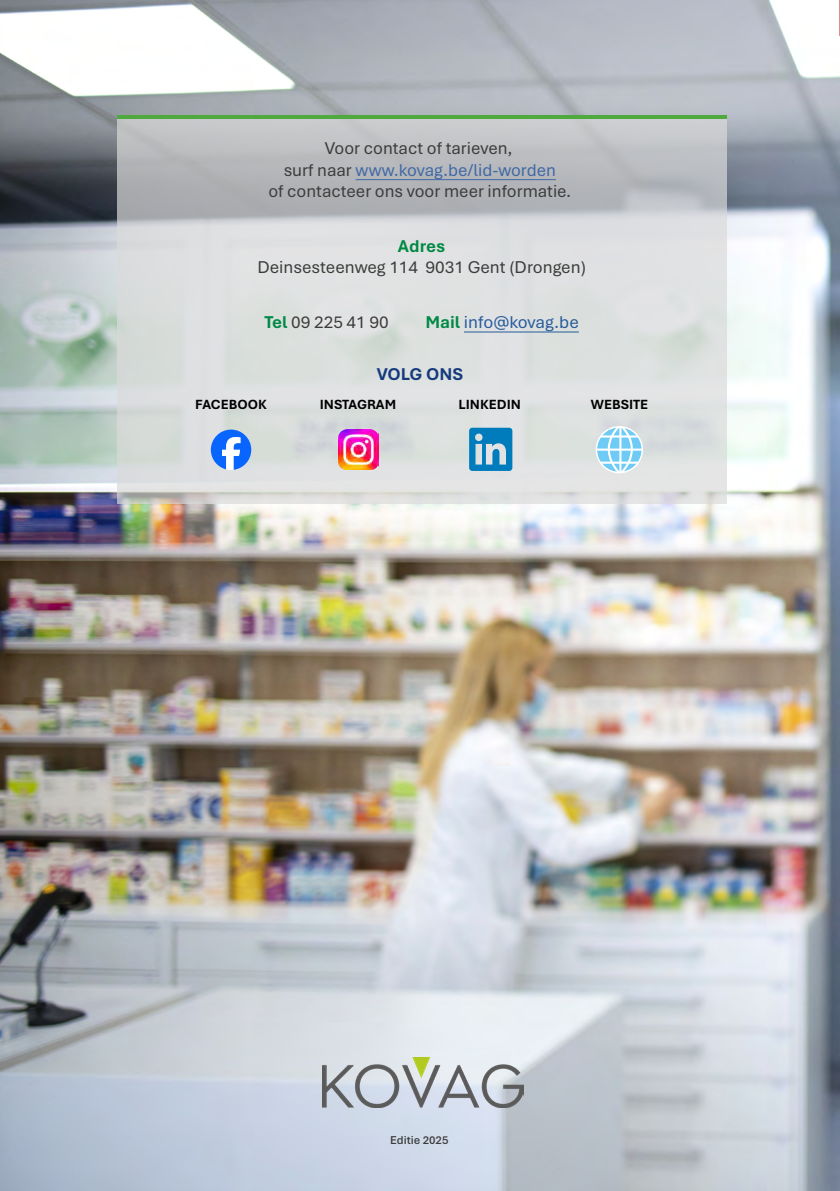
<style>
.page{position:relative;width:840px;height:1191px;background:#fff}
.page>*{position:absolute;margin:0;border:0;box-sizing:border-box;transform-origin:0 0}
.t1{font:18px/21.6px "Aptos";color:#3c3c3b;text-align:center}
.t2{font:18px "Aptos";color:#275b9b}
.t3{font:700 18px "Aptos";color:#153b7e}
.t4{font:700 18px "Aptos";color:#008944}
.t5{font:700 14px "Aptos";color:#000}
.t6{font:600 12px "Aptos";color:#3c3c3b}
.s1{color:#3f68a5}
.s2{font-weight:700;color:#008944}
</style>
<div class="page">
<img style="left:0;top:0;width:839px;height:1191px">
<hr style="left:839px;top:0;width:1px;height:36px;background:#cd1719">
<svg style="left:117px;top:119px;width:609px;height:385px;background:#d3d5d6"></svg>
<hr style="left:355px;top:179px;width:200px;height:1px;background:#3f68a5">
<hr style="left:463px;top:332px;width:115px;height:1px;background:#275b9b">
<hr style="left:117px;top:115px;width:609px;height:4px;background:#4fa93e">
<img style="left:322px;top:1057px;width:201px;height:50px">
<img style="left:338px;top:429px;width:40px;height:41px">
<svg style="left:211px;top:429px;width:40px;height:41px"></svg>
<svg style="left:467px;top:428px;width:45px;height:43px;background:#429ac7"></svg>
<svg style="left:596px;top:427px;width:46px;height:45px"></svg>
<div style="left:595px;top:426px;width:47px;height:47px;border:2px solid #fff;border-radius:50%"></div>
<p class="t1" style="left:268px;top:137px;width:304px">Voor contact of tarieven,<br>surf naar <span class="s1">www.kovag.be/lid-worden<br></span>of contacteer ons voor meer informatie.</p>
<p class="t4" style="left:398px;top:234px;width:49px">Adres</p>
<p class="t1" style="left:257px;top:256px;width:330px">Deinsesteenweg 114 9031 Gent (Drongen)</p>
<p class="t1" style="left:264px;top:310px;width:126px"><span class="s2">Tel</span> 09 225 41 90</p>
<p class="t2" style="left:425px;top:310px;width:155px"><span class="s2">Mail</span> info@kovag.be</p>
<p class="t3" style="left:376px;top:361px;width:88px">VOLG ONS</p>
<p class="t5" style="left:195px;top:395px;width:73px">FACEBOOK</p>
<p class="t5" style="left:319px;top:395px;width:78px">INSTAGRAM</p>
<p class="t5" style="left:458px;top:395px;width:64px">LINKEDIN</p>
<p class="t5" style="left:590px;top:395px;width:59px">WEBSITE</p>
<p class="t6" style="left:390px;top:1131px;width:60px">Editie 2025</p>
</div>
